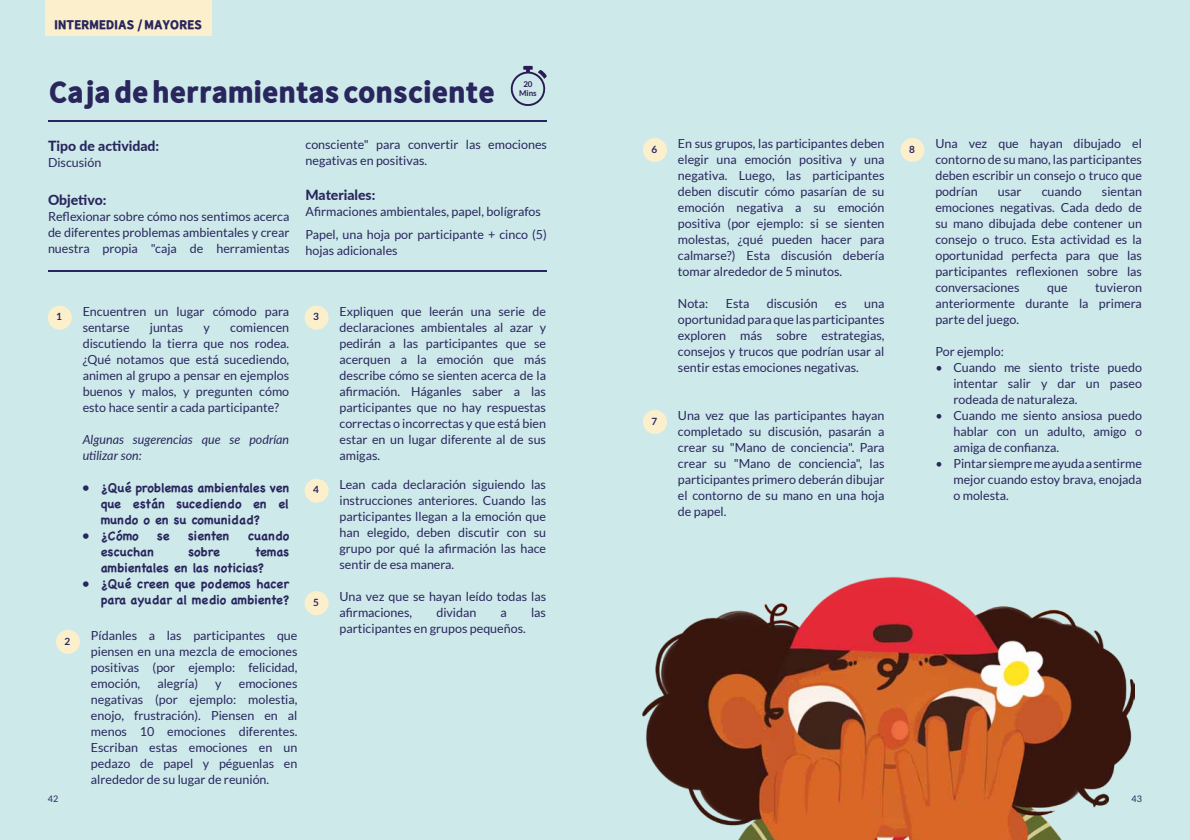
<style>
.page{position:relative;width:1190px;height:840px;background:#cde9e9}
.page>*{position:absolute;margin:0;border:0;box-sizing:border-box;transform-origin:0 0}
.t1{font:30px "Falling Sky Blk";letter-spacing:-.04em;color:#29265e}
.t2{font:800 14px "Lato";color:#29265e}
.t3{font:13px "Falling Sky Blk";letter-spacing:-.04em;color:#29265e}
.t4{font:12.5px/16px "Lato";color:#29265e;text-align:justify}
.t5{font:700 12.5px/16px "Chalkboard";color:#29265e;text-align:justify}
.t6{font:italic 12.5px/16px "Lato";color:#29265e}
.t7{font:700 10px "Lato";color:#29265e}
.t8{font:9px "Lato";color:#29265e}
.t9{font:700 8px/9px "Lato";color:#2b1a54;text-align:center}
</style>
<div class="page">
<hr style="left:48px;top:120px;width:499px;height:2px;background:#29265e">
<hr style="left:48px;top:270px;width:499px;height:2px;background:#29265e">
<svg style="left:510px;top:66px;width:37px;height:40px"></svg>
<div style="left:48px;top:306px;width:24px;height:24px;background:#fcf0cc;border-radius:50%"></div>
<div style="left:56px;top:630px;width:24px;height:24px;background:#fcf0cc;border-radius:50%"></div>
<div style="left:643px;top:410px;width:24px;height:24px;background:#fcf0cc;border-radius:50%"></div>
<div style="left:900px;top:138px;width:25px;height:24px;background:#fcf0cc;border-radius:50%"></div>
<div style="left:305px;top:306px;width:24px;height:24px;background:#fcf0cc;border-radius:50%"></div>
<div style="left:305px;top:479px;width:24px;height:24px;background:#fcf0cc;border-radius:50%"></div>
<div style="left:305px;top:591px;width:24px;height:24px;background:#fcf0cc;border-radius:50%"></div>
<div style="left:643px;top:138px;width:24px;height:24px;background:#fcf0cc;border-radius:50%"></div>
<div style="left:45px;top:0;width:167px;height:35px;background:#fcf0cc"></div>
<img style="left:643px;top:576px;width:491px;height:264px">
<p class="t3" style="left:54px;top:16px;width:100px">Intermedias / May</p>
<p class="t3" style="left:170px;top:16px;width:34px">ores</p>
<h1 class="t1" style="left:48px;top:72px;width:449px">Caja de herramientas consciente</h1>
<p class="t9" style="left:519px;top:79px;width:19px">20<br>Mins</p>
<p class="t2" style="left:48px;top:135px;width:113px">Tipo de actividad:</p>
<p class="t4" style="left:48px;top:154px;width:55px">Discusión</p>
<p class="t2" style="left:48px;top:189px;width:60px">Objetivo:</p>
<p class="t4" style="left:48px;top:208px;width:243px">Reflexionar sobre cómo nos sentimos acerca de diferentes problemas ambientales y crear nuestra propia "caja de herramientas</p>
<p class="t4" style="left:306px;top:136px;width:243px">consciente" para convertir las emociones negativas en positivas.</p>
<p class="t2" style="left:306px;top:184px;width:71px">Materiales:</p>
<p class="t4" style="left:306px;top:203px;width:237px">Afirmaciones ambientales, papel, bolígrafos</p>
<p class="t4" style="left:306px;top:226px;width:243px">Papel, una hoja por participante + cinco (5) hojas adicionales</p>
<p class="t7" style="left:56px;top:311px;width:7px">1</p>
<p class="t4" style="left:83px;top:303px;width:208px">Encuentren un lugar cómodo para sentarse</p>
<p class="t4" style="left:83px;top:319px;width:208px;text-indent:148px">comiencen discutiendo la tierra que nos rodea. ¿Qué notamos que está sucediendo, animen al grupo a pensar en ejemplos buenos y malos, y pregunten cómo esto hace sentir a cada participante?</p>
<p class="t6" style="left:83px;top:431px;width:208px">Algunas sugerencias que se podrían utilizar son:</p>
<p class="t5" style="left:101px;top:479px;width:190px;text-indent:-18px">• ¿Qué problemas ambientales ven que están sucediendo en el mundo o en su comunidad?</p>
<p class="t5" style="left:83px;top:527px;width:57px">• ¿Cómo</p>
<p class="t5" style="left:157px;top:527px;width:14px">se</p>
<p class="t5" style="left:188px;top:527px;width:42px">sienten</p>
<p class="t5" style="left:248px;top:527px;width:43px">cuando</p>
<p class="t5" style="left:101px;top:543px;width:55px">escuchan</p>
<p class="t5" style="left:188px;top:543px;width:33px">sobre</p>
<p class="t4" style="left:150px;top:319px;width:35px">juntas</p>
<p class="t4" style="left:204px;top:319px;width:8px">y</p>
<p class="t5" style="left:101px;top:543px;width:190px;text-indent:154px">temas ambientales en las noticias?</p>
<p class="t5" style="left:83px;top:575px;width:208px;text-align:right">• ¿Qué creen que podemos hacer para ayudar al medio ambiente?</p>
<p class="t7" style="left:65px;top:635px;width:7px">2</p>
<p class="t4" style="left:91px;top:627px;width:208px">Pídanles a las participantes que piensen en una mezcla de emociones positivas (por ejemplo: felicidad, emoción,</p>
<p class="t4" style="left:157px;top:675px;width:42px">alegría)</p>
<p class="t4" style="left:215px;top:675px;width:8px">y</p>
<p class="t4" style="left:91px;top:675px;width:208px;text-indent:148px">emociones negativas (por ejemplo: molestia, enojo, frustración). Piensen en al menos 10 emociones diferentes.<br>Escriban estas emociones en un pedazo de papel y péguenlas en alrededor de su lugar de reunión.</p>
<p class="t7" style="left:313px;top:311px;width:7px">3</p>
<p class="t4" style="left:340px;top:303px;width:208px">Expliquen que leerán una serie de declaraciones ambientales al azar y pedirán a las participantes que se acerquen a la emoción que más describe cómo se sienten acerca de la afirmación. Háganles saber a las participantes que no hay respuestas correctas o incorrectas y que está bien estar en un lugar diferente al de sus amigas.</p>
<p class="t7" style="left:313px;top:484px;width:7px">4</p>
<p class="t4" style="left:340px;top:476px;width:208px">Lean cada declaración siguiendo las instrucciones anteriores. Cuando las participantes llegan a la emoción que han elegido, deben discutir con su grupo por qué la afirmación las hace sentir de esa manera.</p>
<p class="t7" style="left:313px;top:597px;width:7px">5</p>
<p class="t4" style="left:340px;top:589px;width:208px">Una vez que se hayan leído todas las afirmaciones,</p>
<p class="t4" style="left:436px;top:605px;width:42px">dividan</p>
<p class="t4" style="left:501px;top:605px;width:8px">a</p>
<p class="t4" style="left:531px;top:605px;width:16px">las</p>
<p class="t4" style="left:340px;top:621px;width:188px">participantes en grupos pequeños.</p>
<p class="t7" style="left:652px;top:143px;width:7px">6</p>
<p class="t4" style="left:678px;top:135px;width:208px">En sus grupos, las participantes deben elegir una emoción positiva y una negativa. Luego, las participantes deben discutir cómo pasarían de su emoción negativa a su emoción positiva (por ejemplo: si se sienten molestas, ¿qué pueden hacer para calmarse?) Esta discusión debería tomar alrededor de 5 minutos.</p>
<p class="t4" style="left:678px;top:295px;width:32px">Nota:</p>
<p class="t4" style="left:726px;top:295px;width:25px">Esta</p>
<p class="t4" style="left:767px;top:295px;width:52px">discusión</p>
<p class="t4" style="left:835px;top:295px;width:13px">es</p>
<p class="t4" style="left:678px;top:295px;width:208px;text-indent:186px">una oportunidad para que las participantes exploren más sobre estrategias, consejos y trucos que podrían usar al sentir estas emociones negativas.</p>
<p class="t7" style="left:652px;top:415px;width:7px">7</p>
<p class="t4" style="left:678px;top:407px;width:208px">Una vez que las participantes hayan completado su discusión, pasarán a crear su "Mano de conciencia". Para crear su "Mano de conciencia", las participantes primero deberán dibujar el contorno de su mano en una hoja de papel.</p>
<p class="t7" style="left:909px;top:143px;width:7px">8</p>
<p class="t4" style="left:935px;top:135px;width:208px">Una vez que hayan dibujado el contorno de su mano, las participantes deben escribir un consejo o truco que podrían</p>
<p class="t4" style="left:998px;top:183px;width:25px">usar</p>
<p class="t4" style="left:1042px;top:183px;width:42px">cuando</p>
<p class="t4" style="left:935px;top:183px;width:208px;text-indent:166px">sientan emociones negativas. Cada dedo de su mano dibujada debe contener un consejo o truco. Esta actividad es la oportunidad perfecta para que las participantes reflexionen sobre las conversaciones</p>
<p class="t4" style="left:935px;top:279px;width:208px;text-indent:160px">tuvieron anteriormente durante la primera parte del juego.</p>
<p class="t4" style="left:935px;top:343px;width:70px">Por ejemplo:</p>
<p class="t4" style="left:953px;top:359px;width:190px;text-indent:-18px">• Cuando me siento triste puedo intentar salir y dar un paseo rodeada de naturaleza.</p>
<p class="t4" style="left:953px;top:407px;width:190px;text-indent:-18px">• Cuando me siento ansiosa puedo hablar con un adulto, amigo o amiga de confianza.</p>
<p class="t4" style="left:953px;top:455px;width:190px;text-indent:-18px">• Pintar siempre me ayuda a sentirme mejor cuando estoy brava, enojada o molesta.</p>
<p class="t4" style="left:1047px;top:279px;width:22px">que</p>
<p class="t8" style="left:48px;top:794px;width:12px">42</p>
<p class="t8" style="left:1132px;top:794px;width:12px">43</p>
</div>
